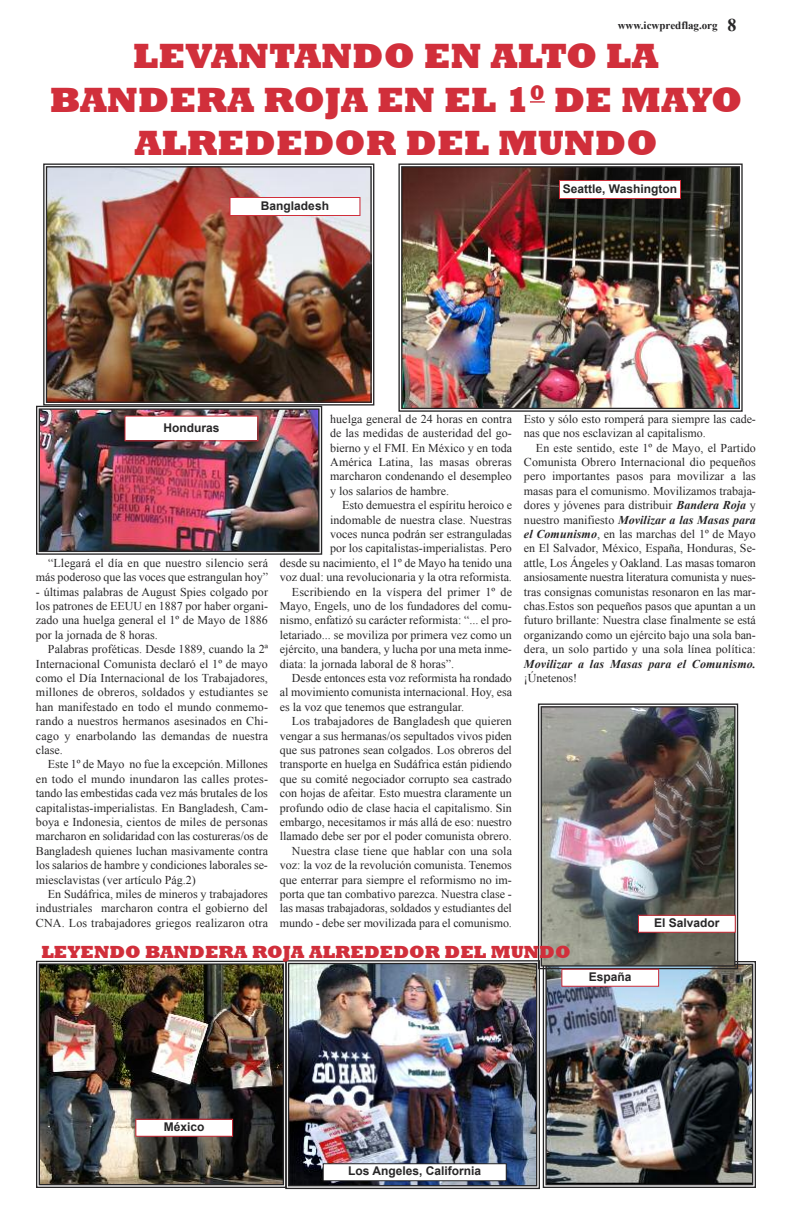
<style>
.page{position:relative;width:792px;height:1224px;background:#fff}
.page>*{position:absolute;margin:0;border:0;box-sizing:border-box;transform-origin:0 0}
.t1{font:800 36px/43.2px "Rockwell";color:#d12f3b;text-align:center}
.t2{font:800 18px "Rockwell";color:#d12f3b}
.t3{font:12px/14.4px "Times New Roman";color:#272627;text-align:justify}
.t4{font:700 12px "Arial";color:#272627}
.t5{font:italic 700 12px "Times New Roman";letter-spacing:.01em;color:#272627}
.t6{font:700 11px "Times New Roman";color:#272627}
.s1{font-size:18px}
.s2{font-weight:700;font-style:italic}
</style>
<div class="page">
<img style="left:547px;top:966px;width:204px;height:217px">
<div style="left:543px;top:961px;width:213px;height:227px;border:1px solid #272627"></div>
<div style="left:545px;top:964px;width:208px;height:221px;border:1px solid #272627"></div>
<img style="left:41px;top:410px;width:277px;height:140px">
<div style="left:36px;top:406px;width:286px;height:149px;border:1px solid #272627"></div>
<div style="left:39px;top:408px;width:281px;height:144px;border:1px solid #272627"></div>
<img style="left:48px;top:168px;width:322px;height:233px">
<div style="left:43px;top:164px;width:331px;height:242px;border:1px solid #272627"></div>
<div style="left:46px;top:166px;width:326px;height:237px;border:1px solid #272627"></div>
<img style="left:403px;top:168px;width:335px;height:239px">
<div style="left:398px;top:164px;width:345px;height:248px;border:1px solid #272627"></div>
<div style="left:401px;top:166px;width:339px;height:243px;border:1px solid #272627"></div>
<div style="left:560px;top:181px;width:120px;height:17px;background:#fff"></div>
<div style="left:559px;top:180px;width:122px;height:19px;border:1px solid #d12f3b"></div>
<div style="left:230px;top:198px;width:129px;height:17px;background:#fff"></div>
<div style="left:230px;top:197px;width:130px;height:19px;border:1px solid #d12f3b"></div>
<div style="left:126px;top:417px;width:131px;height:23px;background:#fff"></div>
<div style="left:124px;top:416px;width:134px;height:25px;border:1px solid #d12f3b"></div>
<svg style="left:530px;top:101px;width:15px;height:2px"></svg>
<img style="left:290px;top:965px;width:245px;height:219px">
<div style="left:285px;top:960px;width:255px;height:229px;border:1px solid #272627"></div>
<div style="left:288px;top:963px;width:249px;height:223px;border:1px solid #272627"></div>
<img style="left:41px;top:965px;width:241px;height:218px">
<div style="left:36px;top:961px;width:251px;height:227px;border:1px solid #272627"></div>
<div style="left:39px;top:963px;width:245px;height:222px;border:1px solid #272627"></div>
<img style="left:543px;top:708px;width:191px;height:257px">
<div style="left:538px;top:704px;width:200px;height:265px;border:1px solid #272627"></div>
<div style="left:541px;top:706px;width:195px;height:261px;border:1px solid #272627"></div>
<div style="left:639px;top:916px;width:96px;height:16px;background:#fff"></div>
<div style="left:638px;top:915px;width:98px;height:18px;border:1px solid #d12f3b"></div>
<div style="left:323px;top:1164px;width:183px;height:17px;background:#fff"></div>
<div style="left:323px;top:1163px;width:184px;height:18px;border:1px solid #272627"></div>
<div style="left:562px;top:970px;width:96px;height:16px;background:#fff"></div>
<div style="left:561px;top:969px;width:98px;height:18px;border:1px solid #d12f3b"></div>
<div style="left:136px;top:1120px;width:96px;height:16px;background:#fff"></div>
<div style="left:135px;top:1119px;width:98px;height:18px;border:1px solid #d12f3b"></div>
<p class="t6" style="left:618px;top:20px;width:120px">www.icwpredflag.org <span class="s1">8</span></p>
<h1 class="t1" style="left:50px;top:34px;width:694px">LEVANTANDO EN ALTO LA<br>BANDERA ROJA EN EL 1<sup>0</sup> DE MAYO<br>ALREDEDOR DEL MUNDO</h1>
<p class="t4" style="left:261px;top:199px;width:70px">Bangladesh</p>
<p class="t4" style="left:563px;top:182px;width:116px">Seattle, Washington</p>
<p class="t4" style="left:163px;top:421px;width:58px">Honduras</p>
<p class="t3" style="left:36px;top:556px;width:234px;text-align:right">“Llegará el día en que nuestro silencio será más poderoso que las voces que estrangulan hoy”</p>
<p class="t3" style="left:36px;top:584px;width:234px">- últimas palabras de August Spies colgado por los patrones de EEUU en 1887 por haber organi&shy;zado una huelga general el 1º de Mayo de 1886 por la jornada de 8 horas.</p>
<p class="t3" style="left:36px;top:642px;width:234px;text-indent:12px">Palabras proféticas. Desde 1889, cuando la 2ª Internacional Comunista declaró el 1º de mayo como el Día Internacional de los Trabajadores, millones de obreros, soldados y estudiantes se han manifestado en todo el mundo conmemo&shy;rando a nuestros hermanos asesinados en Chi&shy;cago y enarbolando las demandas de nuestra clase.</p>
<p class="t3" style="left:36px;top:757px;width:234px;text-indent:12px">Este 1º de Mayo no fue la excepción. Millones en todo el mundo inundaron las calles protes&shy;tando las embestidas cada vez más brutales de los capitalistas-imperialistas. En Bangladesh, Cam&shy;boya e Indonesia, cientos de miles de personas marcharon en solidaridad con las costureras/os de Bangladesh quienes luchan masivamente contra los salarios de hambre y condiciones laborales se&shy;miesclavistas (ver artículo Pág.2)</p>
<p class="t3" style="left:36px;top:887px;width:234px;text-indent:12px">En Sudáfrica, miles de mineros y trabajadores industriales marcharon contra el gobierno del CNA. Los trabajadores griegos realizaron otra</p>
<p class="t3" style="left:330px;top:412px;width:183px">huelga general de 24 horas en contra de las medidas de austeridad del go&shy;bierno y el FMI. En México y en toda América Latina, las masas obreras marcharon condenando el desempleo y los salarios de hambre.</p>
<p class="t3" style="left:342px;top:498px;width:171px">Esto demuestra el espíritu heroico e</p>
<p class="t3" style="left:330px;top:512px;width:183px">indomable de nuestra clase. Nuestras</p>
<p class="t3" style="left:330px;top:527px;width:183px">voces nunca podrán ser estranguladas</p>
<p class="t3" style="left:330px;top:541px;width:183px">por los capitalistas-imperialistas. Pero</p>
<p class="t3" style="left:280px;top:556px;width:234px">desde su nacimiento, el 1º de Mayo ha tenido una</p>
<p class="t3" style="left:280px;top:570px;width:233px">voz dual: una revolucionaria y la otra reformista.</p>
<p class="t3" style="left:292px;top:584px;width:222px">Escribiendo en la víspera del primer 1º de</p>
<p class="t3" style="left:280px;top:599px;width:234px">Mayo, Engels, uno de los fundadores del comu-</p>
<p class="t3" style="left:280px;top:613px;width:233px">nismo, enfatizó su carácter reformista: “... el pro-</p>
<p class="t3" style="left:280px;top:628px;width:234px">letariado... se moviliza por primera vez como un</p>
<p class="t3" style="left:280px;top:642px;width:234px">ejército, una bandera, y lucha por una meta inme-</p>
<p class="t3" style="left:280px;top:656px;width:176px">diata: la jornada laboral de 8 horas”.</p>
<p class="t3" style="left:292px;top:671px;width:221px">Desde entonces esta voz reformista ha rondado</p>
<p class="t3" style="left:280px;top:685px;width:234px">al movimiento comunista internacional. Hoy, esa</p>
<p class="t3" style="left:280px;top:700px;width:186px">es la voz que tenemos que estrangular.</p>
<p class="t3" style="left:292px;top:714px;width:222px">Los trabajadores de Bangladesh que quieren</p>
<p class="t3" style="left:280px;top:728px;width:234px">vengar a sus hermanas/os sepultados vivos piden</p>
<p class="t3" style="left:280px;top:743px;width:234px">que sus patrones sean colgados. Los obreros del</p>
<p class="t3" style="left:280px;top:757px;width:234px">transporte en huelga en Sudáfrica están pidiendo</p>
<p class="t3" style="left:280px;top:772px;width:234px">que su comité negociador corrupto sea castrado</p>
<p class="t3" style="left:280px;top:786px;width:233px">con hojas de afeitar. Esto muestra claramente un</p>
<p class="t3" style="left:280px;top:800px;width:233px">profundo odio de clase hacia el capitalismo. Sin</p>
<p class="t3" style="left:280px;top:815px;width:234px">embargo, necesitamos ir más allá de eso: nuestro</p>
<p class="t3" style="left:280px;top:829px;width:233px">llamado debe ser por el poder comunista obrero.</p>
<p class="t3" style="left:292px;top:844px;width:222px">Nuestra clase tiene que hablar con una sola</p>
<p class="t3" style="left:280px;top:858px;width:233px">voz: la voz de la revolución comunista. Tenemos</p>
<p class="t3" style="left:280px;top:872px;width:233px">que enterrar para siempre el reformismo no im-</p>
<p class="t3" style="left:280px;top:887px;width:234px">porta que tan combativo parezca. Nuestra clase -</p>
<p class="t3" style="left:280px;top:901px;width:234px">las masas trabajadoras, soldados y estudiantes del</p>
<p class="t3" style="left:280px;top:916px;width:233px">mundo - debe ser movilizada para el comunismo.</p>
<p class="t3" style="left:524px;top:412px;width:234px">Esto y sólo esto romperá para siempre las cade&shy;nas que nos esclavizan al capitalismo.</p>
<p class="t3" style="left:524px;top:440px;width:234px;text-indent:12px">En este sentido, este 1º de Mayo, el Partido Comunista Obrero Internacional dio pequeños pero importantes pasos para movilizar a las masas para el comunismo. Movilizamos trabaja&shy;dores y jóvenes para distribuir <span class="s2">Bandera Roja</span> y nuestro manifiesto <span class="s2">Movilizar a las Masas para el Comunismo</span>, en las marchas del 1º de Mayo en El Salvador, México, España, Honduras, Se&shy;attle, Los Ángeles y Oakland. Las masas tomaron ansiosamente nuestra literatura comunista y nues&shy;tras consignas comunistas resonaron en las mar&shy;chas.Estos son pequeños pasos que apuntan a un futuro brillante: Nuestra clase finalmente se está organizando como un ejército bajo una sola ban&shy;dera, un solo partido y una sola línea política:</p>
<p class="t5" style="left:524px;top:657px;width:233px">Movilizar a las Masas para el Comunismo.</p>
<p class="t3" style="left:524px;top:671px;width:55px">¡Únetenos!</p>
<p class="t4" style="left:654px;top:916px;width:67px">El Salvador</p>
<h2 class="t2" style="left:41px;top:941px;width:531px">LEYENDO BANDERA ROJA ALREDEDOR DEL MUNDO</h2>
<p class="t4" style="left:589px;top:970px;width:44px">España</p>
<p class="t4" style="left:164px;top:1120px;width:42px">México</p>
<p class="t4" style="left:348px;top:1164px;width:134px">Los Angeles, California</p>
</div>
